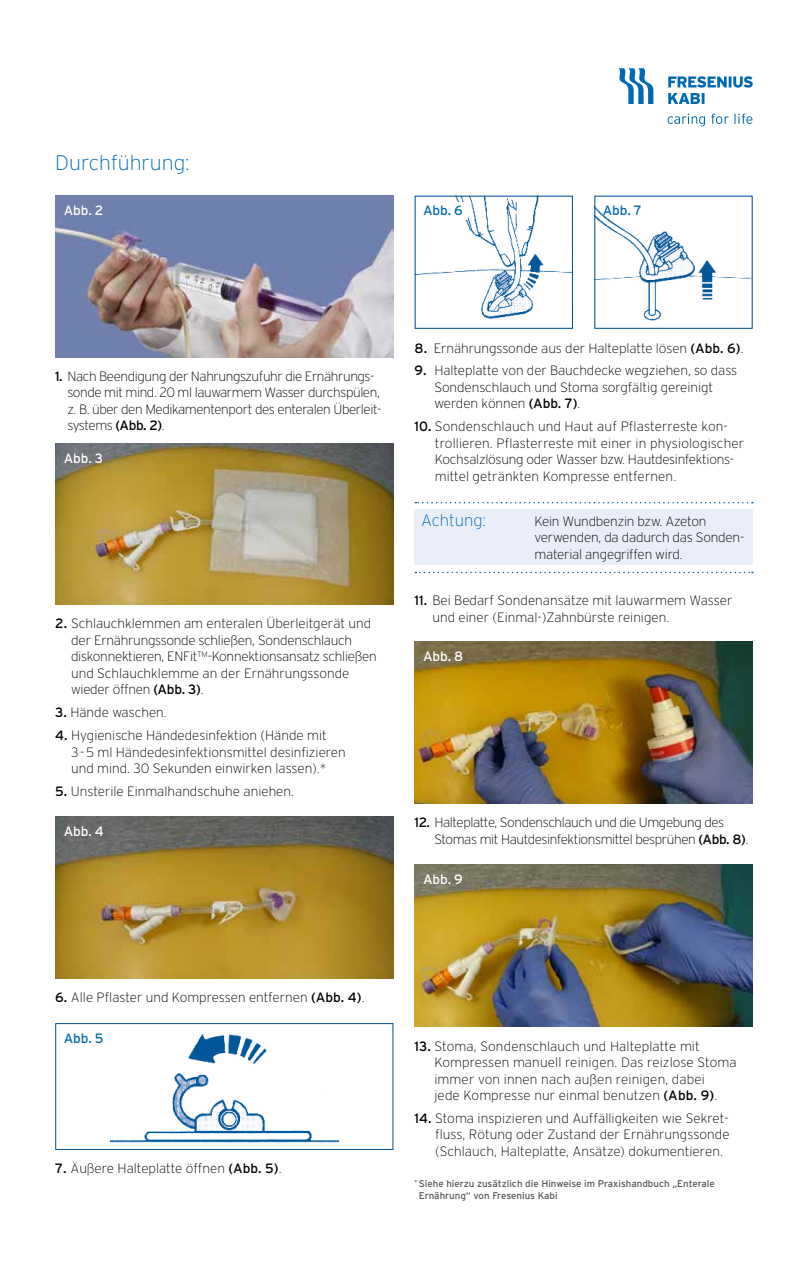
<style>
.page{position:relative;width:808px;height:1263px;background:#fff}
.page>*{position:absolute;margin:0;border:0;box-sizing:border-box;transform-origin:0 0}
.t1{font:200 21px "Interstate";color:#0069b4}
.t2{font:200 16.5px "Interstate";color:#0069b4}
.t3{font:200 13.5px/16.5px "Interstate";letter-spacing:-.005em;color:#000}
.t4{font:200 13.5px/16.5px "Interstate";letter-spacing:-.03em;color:#000}
.t5{font:13.5px "Interstate";letter-spacing:-.01em;color:#fff}
.t6{font:13.5px "Interstate";letter-spacing:-.01em;color:#0069b4}
.t7{font:9.75px/12px "Interstate";color:#565655}
.s1{font-weight:400}
</style>
<div class="page">
<svg style="left:619px;top:68px;width:34px;height:36px"></svg>
<svg style="left:668px;top:76px;width:85px;height:28px"></svg>
<svg style="left:667px;top:114px;width:85px;height:12px"></svg>
<img style="left:55px;top:196px;width:338px;height:161px">
<img style="left:55px;top:443px;width:338px;height:162px">
<img style="left:55px;top:817px;width:338px;height:161px">
<img style="left:110px;top:1034px;width:228px;height:109px">
<div style="left:55px;top:1023px;width:338px;height:127px;border:1px solid #005296"></div>
<div style="left:415px;top:510px;width:338px;height:55px;background:#eaeef9"></div>
<svg style="left:415px;top:572px;width:338px;height:1px"></svg>
<svg style="left:415px;top:502px;width:338px;height:1px"></svg>
<img style="left:415px;top:642px;width:338px;height:161px">
<img style="left:415px;top:865px;width:338px;height:161px">
<svg style="left:414px;top:195px;width:159px;height:134px"></svg>
<img style="left:596px;top:207px;width:155px;height:114px">
<div style="left:617px;top:204px;width:29px;height:15px;background:#fff"></div>
<div style="left:438px;top:202px;width:30px;height:17px;background:#fff"></div>
<h1 class="t1" style="left:55px;top:152px;width:136px">Durchführung:</h1>
<p class="t5" style="left:64px;top:203px;width:41px">Abb. 2</p>
<p class="t6" style="left:423px;top:203px;width:41px">Abb. 6</p>
<p class="t6" style="left:603px;top:203px;width:41px">Abb. 7</p>
<p class="t4" style="left:67px;top:368px;width:315px;text-indent:-12px"><span class="s1">1.</span> Nach Beendigung der Nahrungszufuhr die Ernährungs&shy;sonde mit mind. 20 ml lauwarmem Wasser durchspülen, z. B. über den Medikamentenport des enteralen Überleit&shy;systems <span class="s1">(Abb. 2)</span>.</p>
<p class="t5" style="left:64px;top:450px;width:41px">Abb. 3</p>
<p class="t3" style="left:71px;top:615px;width:307px;text-indent:-16px"><span class="s1">2.</span> Schlauchklemmen am enteralen Überleitgerät und der Ernährungssonde schließen, Sondenschlauch diskonnektieren, ENFit<sup>TM</sup>-Konnektionsansatz schließen und Schlauchklemme an der Ernährungssonde wieder öffnen <span class="s1">(Abb. 3)</span>.</p>
<p class="t3" style="left:55px;top:704px;width:113px"><span class="s1">3.</span> Hände waschen.</p>
<p class="t3" style="left:71px;top:727px;width:276px;text-indent:-16px"><span class="s1">4.</span> Hygienische Händedesinfektion (Hände mit<br>3-5 ml Händedesinfektionsmittel desinfizieren und mind. 30 Sekunden einwirken lassen).*</p>
<p class="t3" style="left:55px;top:783px;width:240px"><span class="s1">5.</span> Unsterile Einmalhandschuhe aniehen.</p>
<p class="t5" style="left:64px;top:824px;width:42px">Abb. 4</p>
<p class="t3" style="left:415px;top:339px;width:330px"><span class="s1">8.</span> Ernährungssonde aus der Halteplatte lösen <span class="s1">(Abb. 6)</span>.</p>
<p class="t3" style="left:434px;top:362px;width:304px;text-indent:-20px"><span class="s1">9.</span> Halteplatte von der Bauchdecke wegziehen, so dass<br>Sondenschlauch und Stoma sorgfältig gereinigt werden können <span class="s1">(Abb. 7)</span>.</p>
<p class="t3" style="left:435px;top:418px;width:311px;text-indent:-20px"><span class="s1">10.</span> Sondenschlauch und Haut auf Pflasterreste kon&shy;trollieren. Pflasterreste mit einer in physiologischer Kochsalzlösung oder Wasser bzw. Hautdesinfektions&shy;mittel getränkten Kompresse entfernen.</p>
<p class="t2" style="left:421px;top:511px;width:66px">Achtung:</p>
<p class="t3" style="left:534px;top:513px;width:211px">Kein Wundbenzin bzw. Azeton verwenden, da dadurch das Sonden&shy;material angegriffen wird.</p>
<p class="t3" style="left:432px;top:592px;width:301px;text-indent:-18px"><span class="s1">11.</span> Bei Bedarf Sondenansätze mit lauwarmem Wasser und einer (Einmal-)Zahnbürste reinigen.</p>
<p class="t5" style="left:423px;top:649px;width:42px">Abb. 8</p>
<p class="t4" style="left:434px;top:814px;width:315px;text-indent:-20px"><span class="s1">12.</span> Halteplatte, Sondenschlauch und die Umgebung des<br>Stomas mit Hautdesinfektionsmittel besprühen <span class="s1">(Abb. 8)</span>.</p>
<p class="t5" style="left:423px;top:872px;width:41px">Abb. 9</p>
<p class="t3" style="left:55px;top:989px;width:311px"><span class="s1">6.</span> Alle Pflaster und Kompressen entfernen <span class="s1">(Abb. 4)</span>.</p>
<p class="t6" style="left:64px;top:1031px;width:41px">Abb. 5</p>
<p class="t3" style="left:55px;top:1160px;width:228px"><span class="s1">7.</span> Äußere Halteplatte öffnen <span class="s1">(Abb. 5)</span>.</p>
<p class="t3" style="left:434px;top:1037px;width:304px;text-indent:-20px"><span class="s1">13.</span> Stoma, Sondenschlauch und Halteplatte mit Kompressen manuell reinigen. Das reizlose Stoma immer von innen nach außen reinigen, dabei<br>jede Kompresse nur einmal benutzen <span class="s1">(Abb. 9)</span>.</p>
<p class="t3" style="left:435px;top:1110px;width:296px;text-align:justify;text-indent:-21px"><span class="s1">14.</span> Stoma inspizieren und Auffälligkeiten wie Sekret&shy;fluss, Rötung oder Zustand der Ernährungssonde (Schlauch, Halteplatte, Ansätze) dokumentieren.</p>
<p class="t7" style="left:419px;top:1178px;width:298px;text-indent:-4px"><sup>*</sup> Siehe hierzu zusätzlich die Hinweise im Praxishandbuch „Enterale<br>Ernährung“ von Fresenius Kabi</p>
</div>
